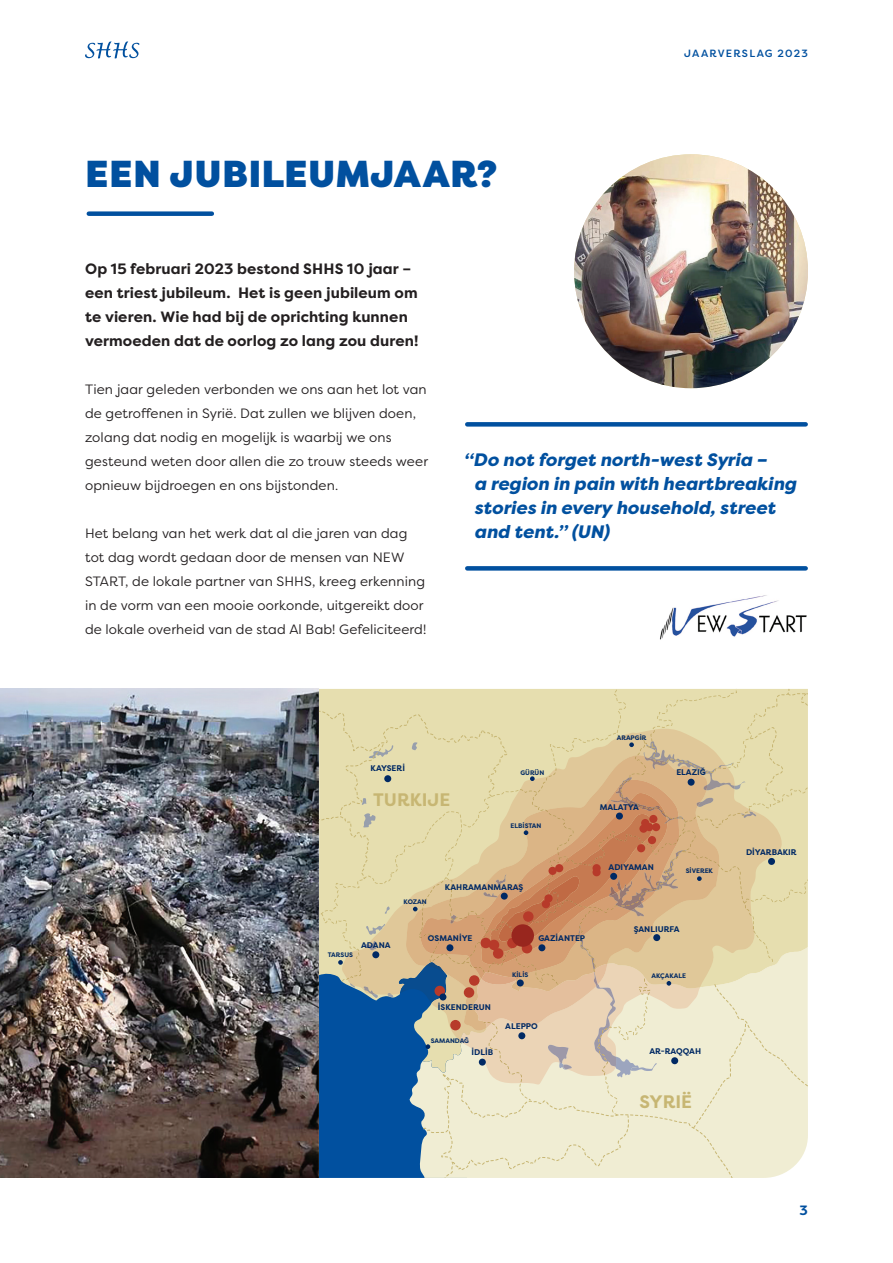
<style>
.page{position:relative;width:893px;height:1263px;background:#fff}
.page>*{position:absolute;margin:0;border:0;box-sizing:border-box;transform-origin:0 0}
.t1{font:900 37.5px "Filson Pro";letter-spacing:.025em;color:#01509f}
.t2{font:italic 800 18px/24px "Filson Pro";letter-spacing:.005em;color:#01509f}
.t3{font:700 18px "Filson Pro";color:#c7b673}
.t4{font:700 15px/24px "Filson Pro";letter-spacing:.005em;color:#231f20}
.t5{font:13.5px/24px "Filson Pro";letter-spacing:.01em;color:#231f20}
.t6{font:700 13.5px "Filson Pro";color:#01509f}
.t7{font:500 10.5px "Filson Pro";letter-spacing:.115em;color:#01509f}
.t8{font:700 8.25px "Filson Pro";color:#002964}
.t9{font:700 6.6px "Filson Pro";color:#002964}
</style>
<div class="page">
<img style="left:0;top:689px;width:319px;height:489px">
<svg style="left:319px;top:689px;width:489px;height:489px;background:#cfc5a8"></svg>
<div style="left:688px;top:779px;width:7px;height:7px;background:#002964;border-radius:50%"></div>
<div style="left:653px;top:934px;width:7px;height:7px;background:#002964;border-radius:50%"></div>
<div style="left:538px;top:944px;width:7px;height:7px;background:#002964;border-radius:50%"></div>
<div style="left:446px;top:944px;width:7px;height:7px;background:#002964;border-radius:50%"></div>
<div style="left:372px;top:951px;width:7px;height:7px;background:#002964;border-radius:50%"></div>
<div style="left:518px;top:1032px;width:7px;height:7px;background:#002964;border-radius:50%"></div>
<div style="left:479px;top:1059px;width:7px;height:6px;background:#002964;border-radius:50%"></div>
<div style="left:671px;top:1057px;width:7px;height:7px;background:#002964;border-radius:50%"></div>
<div style="left:517px;top:979px;width:7px;height:7px;background:#002964;border-radius:50%"></div>
<div style="left:439px;top:993px;width:7px;height:7px;background:#002964;border-radius:50%"></div>
<div style="left:610px;top:873px;width:7px;height:7px;background:#002964;border-radius:50%"></div>
<div style="left:768px;top:858px;width:7px;height:7px;background:#002964;border-radius:50%"></div>
<div style="left:501px;top:893px;width:7px;height:7px;background:#002964;border-radius:50%"></div>
<div style="left:89px;top:211px;width:123px;height:5px;background:#01509f"></div>
<div style="left:467px;top:422px;width:339px;height:5px;background:#01509f"></div>
<div style="left:467px;top:566px;width:339px;height:5px;background:#01509f"></div>
<img style="left:574px;top:154px;width:234px;height:234px;border-radius:117px">
<svg style="left:85px;top:41px;width:54px;height:17px"></svg>
<img style="left:660px;top:595px;width:147px;height:45px">
<h1 class="t1" style="left:85px;top:151px;width:414px">EEN JUBILEUMJAAR?</h1>
<p class="t7" style="left:684px;top:46px;width:125px">JAARVERSLAG 2023</p>
<p class="t4" style="left:85px;top:257px;width:335px">Op 15 februari 2023 bestond SHHS 10 jaar – een triest jubileum. Het is geen jubileum om te vieren. Wie had bij de oprichting kunnen vermoeden dat de oorlog zo lang zou duren!</p>
<p class="t5" style="left:85px;top:377px;width:345px">Tien jaar geleden verbonden we ons aan het lot van de getroffenen in Syrië. Dat zullen we blijven doen, zolang dat nodig en mogelijk is waarbij we ons gesteund weten door allen die zo trouw steeds weer opnieuw bijdroegen en ons bijstonden.</p>
<p class="t5" style="left:85px;top:521px;width:343px">Het belang van het werk dat al die jaren van dag tot dag wordt gedaan door de mensen van NEW START, de lokale partner van SHHS, kreeg erkenning in de vorm van een mooie oorkonde, uitgereikt door de lokale overheid van de stad Al Bab! Gefeliciteerd!</p>
<h2 class="t2" style="left:474px;top:448px;width:323px;text-indent:-11px">“Do not forget north-west Syria –<br>a region in pain with heartbreaking stories in every household, street and tent.” (UN)</h2>
<p class="t8" style="left:371px;top:763px;width:36px">KAYSERİ</p>
<h2 class="t3" style="left:373px;top:788px;width:79px">TURKIJE</h2>
<p class="t9" style="left:520px;top:768px;width:25px">GÜRÜN</p>
<p class="t9" style="left:510px;top:821px;width:32px">ELBİSTAN</p>
<p class="t9" style="left:617px;top:733px;width:31px">ARAPGİR</p>
<p class="t8" style="left:600px;top:801px;width:41px">MALATYA</p>
<p class="t8" style="left:609px;top:862px;width:47px">ADIYAMAN</p>
<p class="t8" style="left:676px;top:767px;width:31px">ELAZIĞ</p>
<p class="t9" style="left:686px;top:866px;width:29px">SİVEREK</p>
<p class="t8" style="left:746px;top:846px;width:52px">DİYARBAKIR</p>
<p class="t9" style="left:328px;top:951px;width:27px">TARSUS</p>
<p class="t8" style="left:361px;top:940px;width:31px">ADANA</p>
<p class="t9" style="left:404px;top:897px;width:25px">KOZAN</p>
<p class="t8" style="left:445px;top:882px;width:80px">KAHRAMANMARAŞ</p>
<p class="t8" style="left:428px;top:933px;width:46px">OSMANİYE</p>
<p class="t8" style="left:538px;top:933px;width:48px">GAZİANTEP</p>
<p class="t8" style="left:634px;top:924px;width:47px">ŞANLIURFA</p>
<p class="t8" style="left:438px;top:1002px;width:54px">İSKENDERUN</p>
<p class="t9" style="left:431px;top:1037px;width:40px">SAMANDAĞ</p>
<p class="t8" style="left:471px;top:1047px;width:23px">İDLİB</p>
<p class="t9" style="left:512px;top:971px;width:18px">KİLİS</p>
<p class="t9" style="left:652px;top:971px;width:36px">AKÇAKALE</p>
<p class="t8" style="left:505px;top:1021px;width:34px">ALEPPO</p>
<p class="t8" style="left:649px;top:1046px;width:53px">AR-RAQQAH</p>
<h2 class="t3" style="left:639px;top:1090px;width:54px">SYRIË</h2>
<p class="t6" style="left:800px;top:1202px;width:10px">3</p>
</div>
